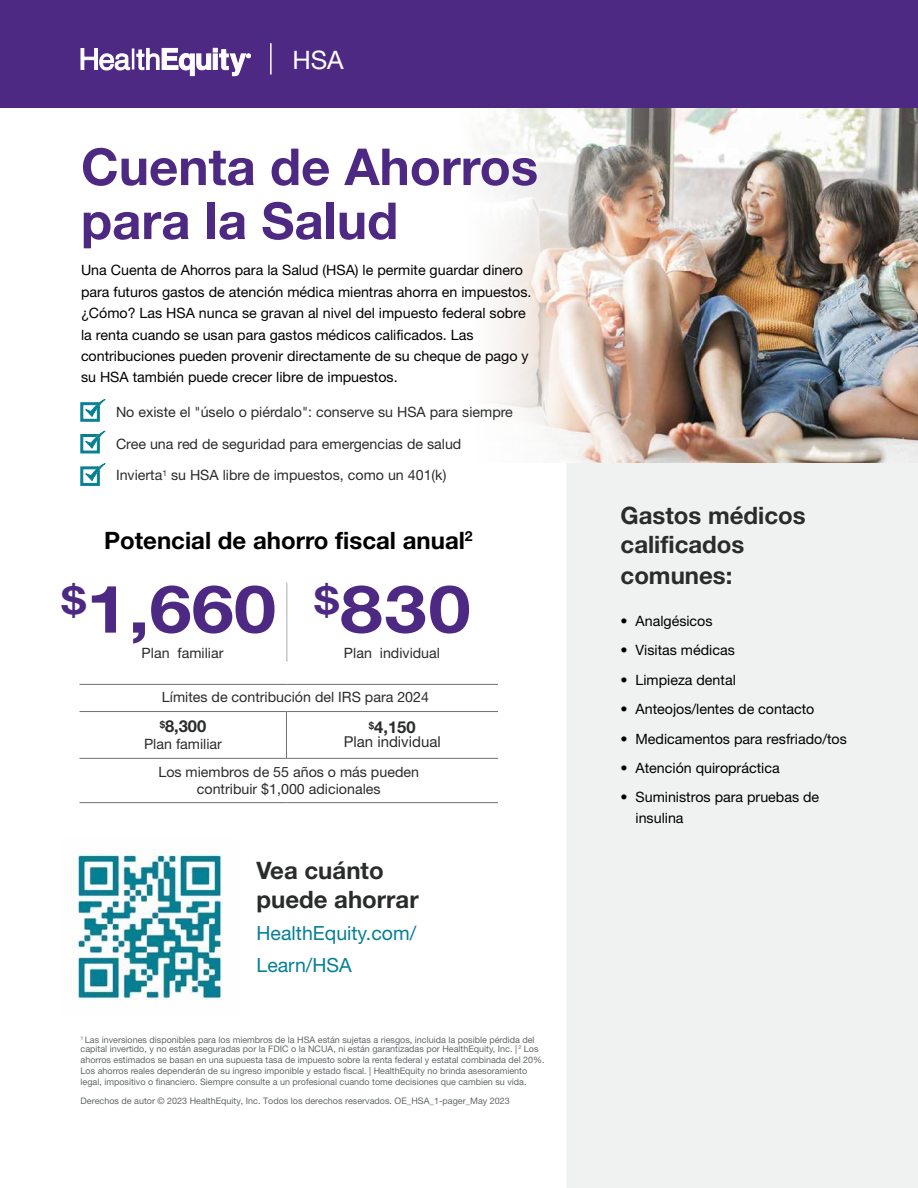
<style>
.page{position:relative;width:918px;height:1188px;background:#fff}
.page>*{position:absolute;margin:0;border:0;box-sizing:border-box;transform-origin:0 0}
.t1{font:700 66px "Helvetica Neue LT Pro";letter-spacing:.01em;color:#4e2984;scale:1.15 1}
.t2{font:700 51px/54px "Helvetica Neue LT Pro";color:#4e2984}
.t3{font:25.5px "Helvetica Neue LT Pro";color:#fff}
.t4{font:700 24px/29.7px "Helvetica Neue LT Pro";color:#2a2c2b}
.t5{font:700 24px "Helvetica Neue LT Pro";color:#000}
.t6{font:19.5px/32px "Helvetica Neue LT Pro";color:#057f93}
.t7{font:700 16.5px "Helvetica Neue LT Pro";color:#2a2c2b}
.t8{font:15px "Helvetica Neue LT Pro";color:#2a2c2b}
.t9{font:14.25px/21.5px "Helvetica Neue LT Pro";color:#000}
.t10{font:14.25px/17.1px "Helvetica Neue LT Pro";color:#2a2c2b;text-align:center}
.t11{font:9px/11.2px "Helvetica Neue LT Pro";color:#626668}
</style>
<div class="page">
<div style="left:567px;top:364px;width:351px;height:824px;background:#f0f1f1"></div>
<img style="left:671px;top:107px;width:247px;height:356px">
<svg style="left:81px;top:399px;width:24px;height:22px"></svg>
<svg style="left:81px;top:431px;width:24px;height:22px"></svg>
<svg style="left:81px;top:463px;width:24px;height:22px"></svg>
<img style="left:73px;top:850px;width:150px;height:150px">
<svg style="left:313px;top:107px;width:358px;height:356px"></svg>
<hr style="left:286px;top:583px;width:1px;height:79px;background:#a7a9ab">
<div style="left:0;top:0;width:918px;height:107px;background:#4e2984"></div>
<svg style="left:81px;top:48px;width:49px;height:22px"></svg>
<hr style="left:132px;top:49px;width:2px;height:20px;background:#fff">
<svg style="left:137px;top:48px;width:114px;height:28px"></svg>
<hr style="left:270px;top:43px;width:2px;height:32px;background:#fff">
<svg style="left:80px;top:757px;width:418px;height:1px"></svg>
<hr style="left:80px;top:684px;width:206px;height:1px;background:#6d6e70">
<hr style="left:286px;top:684px;width:212px;height:1px;background:#6d6e70">
<hr style="left:80px;top:711px;width:206px;height:1px;background:#6d6e70">
<hr style="left:286px;top:711px;width:212px;height:1px;background:#6d6e70">
<hr style="left:286px;top:712px;width:1px;height:46px;background:#6d6e70">
<hr style="left:80px;top:758px;width:206px;height:1px;background:#6d6e70">
<hr style="left:286px;top:758px;width:212px;height:1px;background:#6d6e70">
<hr style="left:80px;top:802px;width:206px;height:1px;background:#6d6e70">
<hr style="left:286px;top:802px;width:212px;height:1px;background:#6d6e70">
<h3 class="t3" style="left:292px;top:44px;width:53px">HSA</h3>
<h2 class="t2" style="left:81px;top:139px;width:459px">Cuenta de Ahorros para la Salud</h2>
<p class="t9" style="left:81px;top:259px;width:452px">Una Cuenta de Ahorros para la Salud (HSA) le permite guardar dinero para futuros gastos de atención médica mientras ahorra en impuestos. ¿Cómo? Las HSA nunca se gravan al nivel del impuesto federal sobre la renta cuando se usan para gastos médicos calificados. Las contribuciones pueden provenir directamente de su cheque de pago y su HSA también puede crecer libre de impuestos.</p>
<h3 class="t10" style="left:116px;top:403px;width:398px">No existe el "úselo o piérdalo": conserve su HSA para siempre</h3>
<h3 class="t10" style="left:116px;top:435px;width:347px">Cree una red de seguridad para emergencias de salud</h3>
<h3 class="t10" style="left:116px;top:466px;width:332px">Invierta<sup>1</sup> su HSA libre de impuestos, como un 401(k)</h3>
<h3 class="t5" style="left:104px;top:525px;width:370px">Potencial de ahorro fiscal anual<sup>2</sup></h3>
<h1 class="t1" style="left:62px;top:568px;width:188px"><sup>$</sup>1,660</h1>
<h3 class="t10" style="left:142px;top:644px;width:83px">Plan familiar</h3>
<h1 class="t1" style="left:315px;top:567px;width:137px"><sup>$</sup>830</h1>
<h3 class="t10" style="left:344px;top:644px;width:98px">Plan individual</h3>
<h3 class="t10" style="left:162px;top:688px;width:269px">Límites de contribución del IRS para 2024</h3>
<h3 class="t7" style="left:160px;top:716px;width:48px"><sup>$</sup>8,300</h3>
<h3 class="t10" style="left:144px;top:735px;width:79px">Plan familiar</h3>
<h3 class="t7" style="left:369px;top:716px;width:48px"><sup>$</sup>4,150</h3>
<h3 class="t8" style="left:344px;top:733px;width:98px">Plan individual</h3>
<h3 class="t10" style="left:158px;top:763px;width:262px">Los miembros de 55 años o más pueden contribuir $1,000 adicionales</h3>
<h3 class="t4" style="left:257px;top:856px;width:164px;line-height:28.8px">Vea cuánto puede ahorrar</h3>
<h3 class="t6" style="left:257px;top:917px;width:161px">HealthEquity.com/<br>Learn/HSA</h3>
<p class="t11" style="left:81px;top:1035px;width:460px;line-height:8.7px"><sup>1</sup> Las inversiones disponibles para los miembros de la HSA están sujetas a riesgos, incluida la posible pérdida del capital invertido, y no están aseguradas por la FDIC o la NCUA, ni están garantizadas por HealthEquity, Inc. | <sup>2</sup> Los</p>
<p class="t11" style="left:81px;top:1054px;width:466px">ahorros estimados se basan en una supuesta tasa de impuesto sobre la renta federal y estatal combinada del 20%.<br>Los ahorros reales dependerán de su ingreso imponible y estado fiscal. | HealthEquity no brinda asesoramiento legal, impositivo o financiero. Siempre consulte a un profesional cuando tome decisiones que cambien su vida.</p>
<p class="t11" style="left:81px;top:1095px;width:431px">Derechos de autor © 2023 HealthEquity, Inc. Todos los derechos reservados. OE_HSA_1-pager_May 2023</p>
<h3 class="t4" style="left:621px;top:501px;width:187px">Gastos médicos calificados comunes:</h3>
<h3 class="t9" style="left:621px;top:610px;width:94px">• Analgésicos</h3>
<h3 class="t9" style="left:621px;top:639px;width:116px">• Visitas médicas</h3>
<h3 class="t9" style="left:621px;top:669px;width:117px">• Limpieza dental</h3>
<h3 class="t9" style="left:621px;top:698px;width:195px">• Anteojos/lentes de contacto</h3>
<h3 class="t9" style="left:621px;top:728px;width:228px">• Medicamentos para resfriado/tos</h3>
<h3 class="t9" style="left:621px;top:757px;width:161px">• Atención quiropráctica</h3>
<h3 class="t9" style="left:636px;top:786px;width:185px;line-height:21px;text-indent:-15px">• Suministros para pruebas de insulina</h3>
</div>
